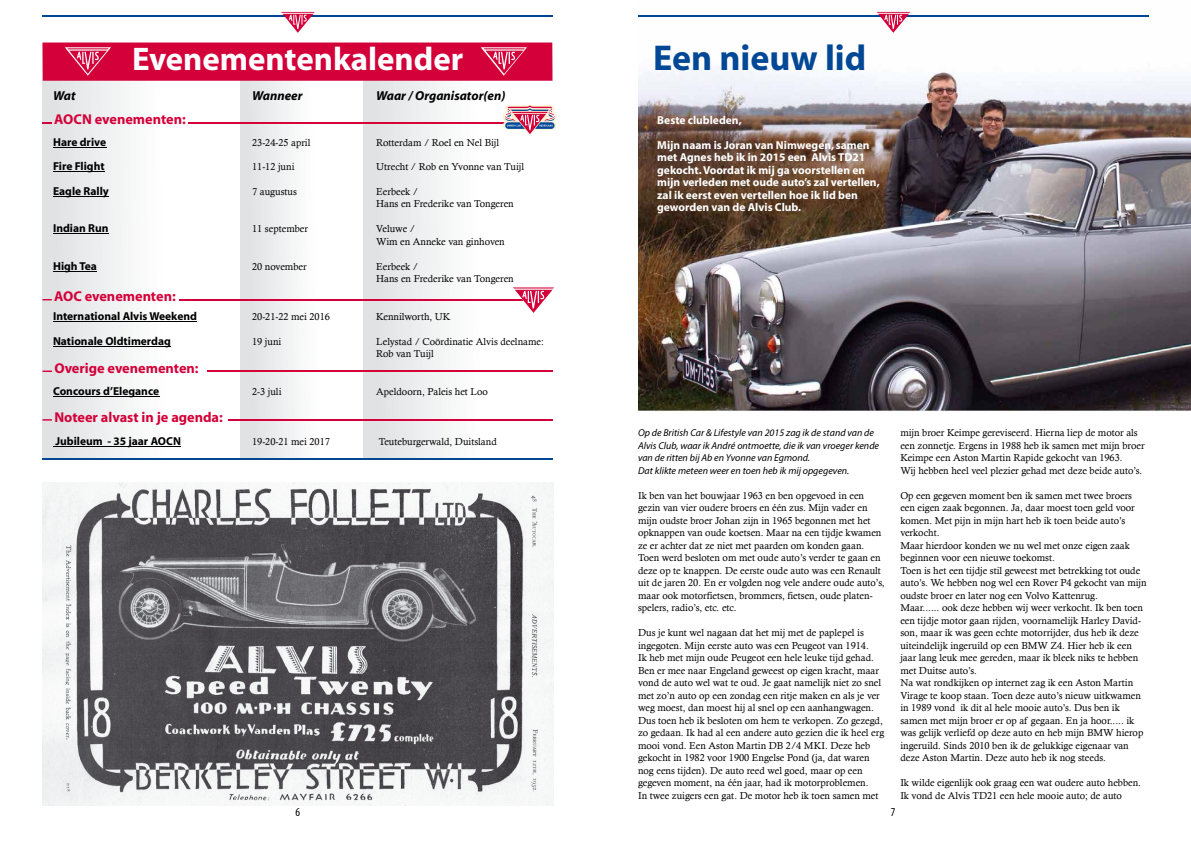
<style>
.page{position:relative;width:1191px;height:842px;background:#fff}
.page>*{position:absolute;margin:0;border:0;box-sizing:border-box;transform-origin:0 0}
.t1{font:700 36px "Myriad";color:#004895}
.t2{font:700 32.8px "Myriad";color:#fff}
.t3{font:700 14.3px "Myriad";color:#d30039}
.t4{font:italic 700 13px "Myriad";color:#000}
.t5{font:condensed 12px "Myriad Pro";color:#000}
.t6{font:700 11.5px/12.5px "Myriad";color:#fff}
.t7{font:700 11.5px "Myriad";color:#000}
.t8{font:10px/12.5px "Calisto";color:#000}
.t9{font:italic 10px/12.5px "Myriad Pro";color:#000}
</style>
<div class="page">
<hr style="left:43px;top:15px;width:510px;height:1px;background:#004895">
<div style="left:43px;top:43px;width:197px;height:416px;background:linear-gradient(to right,#e2e4e5,#fff)"></div>
<div style="left:240px;top:43px;width:123px;height:416px;background:linear-gradient(to right,#e1e3e5,#fff)"></div>
<div style="left:363px;top:43px;width:188px;height:416px;background:linear-gradient(to right,#e2e4e5,#fff)"></div>
<div style="left:43px;top:43px;width:509px;height:38px;background:#d30039"></div>
<svg style="left:65px;top:47px;width:46px;height:29px"></svg>
<svg style="left:481px;top:47px;width:46px;height:29px"></svg>
<hr style="left:53px;top:147px;width:53px;height:1px;background:#000">
<hr style="left:53px;top:171px;width:52px;height:1px;background:#000">
<hr style="left:53px;top:196px;width:56px;height:1px;background:#000">
<hr style="left:53px;top:233px;width:55px;height:1px;background:#000">
<hr style="left:53px;top:271px;width:44px;height:1px;background:#000">
<hr style="left:53px;top:321px;width:144px;height:1px;background:#000">
<hr style="left:53px;top:346px;width:118px;height:1px;background:#000">
<hr style="left:53px;top:396px;width:106px;height:1px;background:#000">
<hr style="left:53px;top:446px;width:128px;height:1px;background:#000">
<hr style="left:188px;top:122px;width:362px;height:2px;background:#d30039">
<svg style="left:43px;top:122px;width:9px;height:2px"></svg>
<svg style="left:503px;top:104px;width:53px;height:31px"></svg>
<hr style="left:179px;top:299px;width:364px;height:1px;background:#d30039">
<svg style="left:512px;top:286px;width:42px;height:29px"></svg>
<hr style="left:207px;top:371px;width:345px;height:1px;background:#d30039">
<hr style="left:228px;top:419px;width:324px;height:2px;background:#d30039">
<svg style="left:43px;top:419px;width:9px;height:2px"></svg>
<img style="left:638px;top:11px;width:553px;height:401px">
<hr style="left:638px;top:15px;width:510px;height:1px;background:#004895">
<svg style="left:876px;top:12px;width:34px;height:21px"></svg>
<img style="left:43px;top:482px;width:510px;height:324px">
<hr style="left:43px;top:459px;width:510px;height:1px;background:#004895">
<svg style="left:281px;top:12px;width:34px;height:21px"></svg>
<h2 class="t2" style="left:132px;top:43px;width:333px">Evenementenkalender</h2>
<h3 class="t4" style="left:53px;top:89px;width:24px">Wat</h3>
<h3 class="t4" style="left:252px;top:89px;width:52px">Wanneer</h3>
<h3 class="t4" style="left:376px;top:89px;width:131px">Waar / Organisator(en)</h3>
<p class="t7" style="left:53px;top:137px;width:55px">Hare drive</p>
<p class="t8" style="left:252px;top:137px;width:60px">23-24-25 april</p>
<p class="t8" style="left:376px;top:137px;width:125px">Rotterdam / Roel en Nel Bijl</p>
<p class="t7" style="left:53px;top:160px;width:53px">Fire Flight</p>
<p class="t8" style="left:252px;top:160px;width:44px">11-12 juni</p>
<p class="t8" style="left:376px;top:160px;width:149px">Utrecht / Rob en Yvonne van Tuijl</p>
<p class="t7" style="left:53px;top:185px;width:57px">Eagle Rally</p>
<p class="t8" style="left:252px;top:185px;width:46px">7 augustus</p>
<p class="t8" style="left:376px;top:185px;width:139px">Eerbeek /<br>Hans en Frederike van Tongeren</p>
<p class="t7" style="left:53px;top:223px;width:57px">Indian Run</p>
<p class="t8" style="left:252px;top:223px;width:57px">11 september</p>
<p class="t8" style="left:376px;top:223px;width:130px">Veluwe /<br>Wim en Anneke van ginhoven</p>
<p class="t7" style="left:53px;top:260px;width:45px">High Tea</p>
<p class="t8" style="left:252px;top:260px;width:56px">20 november</p>
<p class="t8" style="left:376px;top:260px;width:139px">Eerbeek /<br>Hans en Frederike van Tongeren</p>
<p class="t7" style="left:53px;top:310px;width:145px">International Alvis Weekend</p>
<p class="t8" style="left:252px;top:310px;width:79px">20-21-22 mei 2016</p>
<p class="t8" style="left:376px;top:310px;width:76px">Kennilworth, UK</p>
<p class="t7" style="left:53px;top:335px;width:119px">Nationale Oldtimerdag</p>
<p class="t8" style="left:252px;top:335px;width:31px">19 juni</p>
<p class="t8" style="left:376px;top:335px;width:169px">Lelystad / Coördinatie Alvis deelname:<br>Rob van Tuijl</p>
<p class="t7" style="left:53px;top:385px;width:108px">Concours d’Elegance</p>
<p class="t8" style="left:252px;top:385px;width:31px">2-3 juli</p>
<p class="t8" style="left:376px;top:385px;width:113px">Apeldoorn, Paleis het Loo</p>
<p class="t7" style="left:55px;top:435px;width:127px">Jubileum - 35 jaar AOCN</p>
<p class="t8" style="left:252px;top:435px;width:79px">19-20-21 mei 2017</p>
<p class="t8" style="left:379px;top:435px;width:120px">Teuteburgerwald, Duitsland</p>
<h3 class="t3" style="left:54px;top:111px;width:133px">AOCN evenementen:</h3>
<h3 class="t3" style="left:54px;top:288px;width:123px">AOC evenementen:</h3>
<h3 class="t3" style="left:54px;top:361px;width:146px">Overige evenementen:</h3>
<h3 class="t3" style="left:54px;top:409px;width:170px">Noteer alvast in je agenda:</h3>
<h1 class="t1" style="left:653px;top:39px;width:215px">Een nieuw lid</h1>
<p class="t6" style="left:657px;top:108px;width:214px;line-height:25px">Beste clubleden,<br>Mijn naam is Joran van Nimwegen, samen</p>
<p class="t6" style="left:657px;top:151px;width:224px">met Agnes heb ik in 2015 een Alvis TD21 gekocht. Voordat ik mij ga voorstellen en mijn verleden met oude auto’s zal vertellen, zal ik eerst even vertellen hoe ik lid ben geworden van de Alvis Club.</p>
<p class="t9" style="left:638px;top:426px;width:242px">Op de British Car &amp; Lifestyle van 2015 zag ik de stand van de Alvis Club, waar ik André ontmoette, die ik van vroeger kende van de ritten bij Ab en Yvonne van Egmond.<br>Dat klikte meteen weer en toen heb ik mij opgegeven.</p>
<p class="t8" style="left:638px;top:489px;width:248px">Ik ben van het bouwjaar 1963 en ben opgevoed in een gezin van vier oudere broers en één zus. Mijn vader en mijn oudste broer Johan zijn in 1965 begonnen met het opknappen van oude koetsen. Maar na een tijdje kwamen ze er achter dat ze niet met paarden om konden gaan.<br>Toen werd besloten om met oude auto’s verder te gaan en deze op te knappen. De eerste oude auto was een Renault uit de jaren 20. En er volgden nog vele andere oude auto’s, maar ook motorfietsen, brommers, fietsen, oude platen&shy;spelers, radio’s, etc. etc.</p>
<p class="t8" style="left:638px;top:626px;width:248px">Dus je kunt wel nagaan dat het mij met de paplepel is ingegoten. Mijn eerste auto was een Peugeot van 1914.<br>Ik heb met mijn oude Peugeot een hele leuke tijd gehad.<br>Ben er mee naar Engeland geweest op eigen kracht, maar vond de auto wel wat te oud. Je gaat namelijk niet zo snel met zo’n auto op een zondag een ritje maken en als je ver weg moest, dan moest hij al snel op een aanhangwagen.<br>Dus toen heb ik besloten om hem te verkopen. Zo gezegd, zo gedaan. Ik had al een andere auto gezien die ik heel erg mooi vond. Een Aston Martin DB 2/4 MKI. Deze heb gekocht in 1982 voor 1900 Engelse Pond (ja, dat waren nog eens tijden). De auto reed wel goed, maar op een gegeven moment, na één jaar, had ik motorproblemen.<br>In twee zuigers een gat. De motor heb ik toen samen met</p>
<p class="t8" style="left:900px;top:426px;width:246px">mijn broer Keimpe gereviseerd. Hierna liep de motor als een zonnetje. Ergens in 1988 heb ik samen met mijn broer Keimpe een Aston Martin Rapide gekocht van 1963.<br>Wij hebben heel veel plezier gehad met deze beide auto’s.</p>
<p class="t8" style="left:900px;top:489px;width:248px">Op een gegeven moment ben ik samen met twee broers een eigen zaak begonnen. Ja, daar moest toen geld voor komen. Met pijn in mijn hart heb ik toen beide auto’s verkocht.<br>Maar hierdoor konden we nu wel met onze eigen zaak beginnen voor een nieuwe toekomst.<br>Toen is het een tijdje stil geweest met betrekking tot oude auto’s. We hebben nog wel een Rover P4 gekocht van mijn oudste broer en later nog een Volvo Kattenrug.<br>Maar...... ook deze hebben wij weer verkocht. Ik ben toen een tijdje motor gaan rijden, voornamelijk Harley David&shy;son, maar ik was geen echte motorrijder, dus heb ik deze uiteindelijk ingeruild op een BMW Z4. Hier heb ik een jaar lang leuk mee gereden, maar ik bleek niks te hebben met Duitse auto’s.<br>Na wat rondkijken op internet zag ik een Aston Martin Virage te koop staan. Toen deze auto’s nieuw uitkwamen in 1989 vond ik dit al hele mooie auto’s. Dus ben ik samen met mijn broer er op af gegaan. En ja hoor..... ik was gelijk verliefd op deze auto en heb mijn BMW hierop ingeruild. Sinds 2010 ben ik de gelukkige eigenaar van deze Aston Martin. Deze auto heb ik nog steeds.</p>
<p class="t8" style="left:900px;top:776px;width:242px">Ik wilde eigenlijk ook graag een wat oudere auto hebben.<br>Ik vond de Alvis TD21 een hele mooie auto; de auto</p>
<p class="t5" style="left:295px;top:805px;width:6px">6</p>
<p class="t5" style="left:891px;top:805px;width:6px">7</p>
</div>
